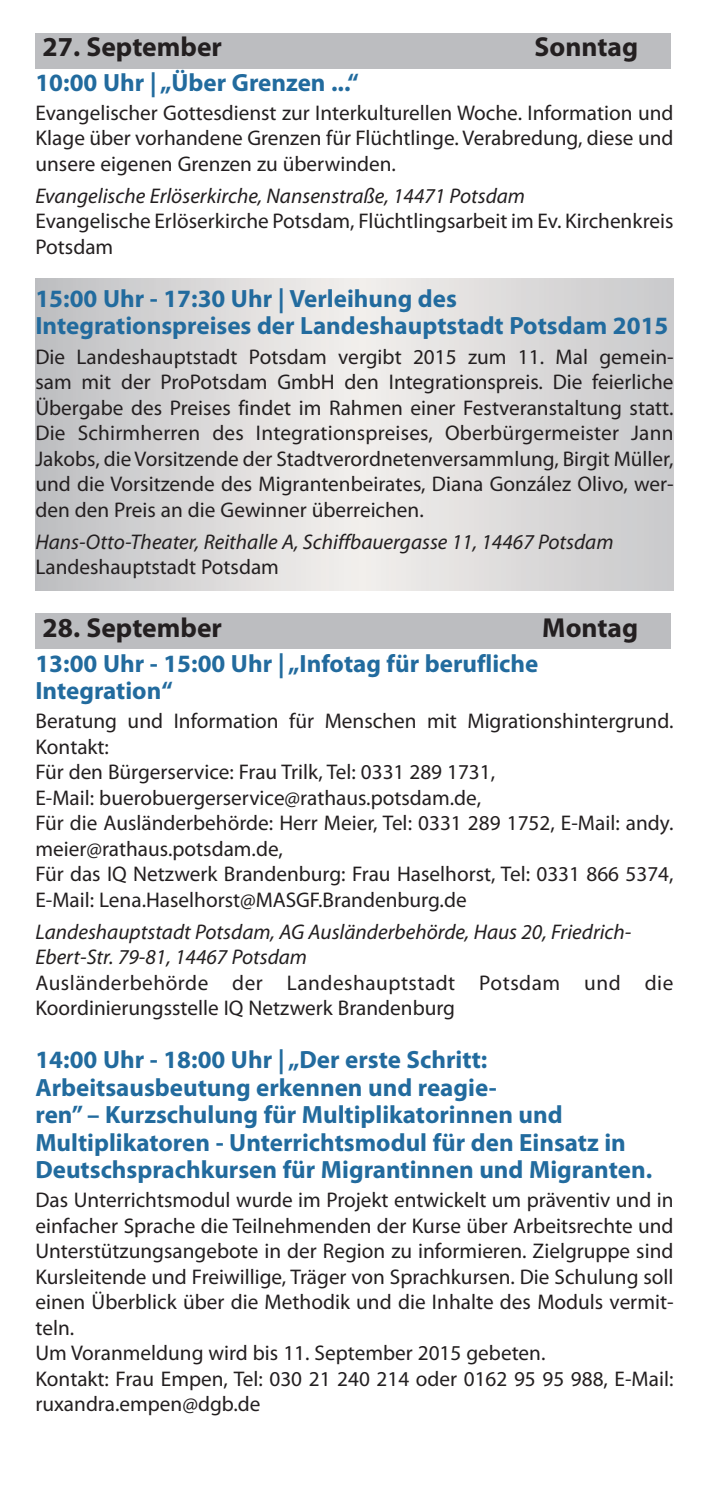
<style>
.page{position:relative;width:709px;height:1489px;background:#fff}
.page>*{position:absolute;margin:0;border:0;box-sizing:border-box;transform-origin:0 0}
.ev_Datum{font:700 27.5px "Myriad Pro";color:#231f20}
.Uhrzeit___Name_10pt{font:700 25px/27.5px "Myriad Pro";color:#226b9e}
.Copy{font:21.25px/25.5px "Myriad Pro";color:#231f20}
.Adresse{font:italic 21.25px/25px "Myriad Pro";color:#231f20}
.Copy-2{font:21.25px/25.5px "Myriad Pro";letter-spacing:.025em;color:#231f20}
</style>
<div class="page">
<svg style="left:35px;top:279px;width:638px;height:312px;background:#dad9d9"></svg>
<div style="left:35px;top:613px;width:636px;height:35px;background:#bcbdc0"></div>
<div style="left:35px;top:34px;width:636px;height:35px;background:#bcbdc0"></div>
<p class="ev_Datum" style="left:43px;top:29px;width:181px">27. September</p>
<p class="ev_Datum" style="left:534px;top:29px;width:105px">Sonntag</p>
<p class="Uhrzeit___Name_10pt" style="left:35px;top:68px;width:325px">10:00 Uhr | „Über Grenzen ...“</p>
<p class="Copy" style="left:35px;top:99px;width:639px;text-align:justify">Evangelischer Gottesdienst zur Interkulturellen Woche. Information und Klage über vorhandene Grenzen für Flüchtlinge. Verabredung, diese und unsere eigenen Grenzen zu überwinden.</p>
<p class="Adresse" style="left:35px;top:183px;width:491px">Evangelische Erlöserkirche, Nansenstraße, 14471 Potsdam</p>
<p class="Copy" style="left:35px;top:208px;width:639px">Evangelische Erlöserkirche Potsdam, Flüchtlingsarbeit im Ev. Kirchenkreis<br>Potsdam</p>
<p class="Uhrzeit___Name_10pt" style="left:35px;top:284px;width:634px">15:00 Uhr - 17:30 Uhr | Verleihung des<br>Integrationspreises der Landeshauptstadt Potsdam 2015</p>
<p class="Copy" style="left:35px;top:343px;width:639px;text-align:justify">Die Landeshauptstadt Potsdam vergibt 2015 zum 11. Mal gemein&shy;sam mit der ProPotsdam GmbH den Integrationspreis. Die feierliche Übergabe des Preises findet im Rahmen einer Festveranstaltung statt.<br>Die Schirmherren des Integrationspreises, Oberbürgermeister Jann Jakobs, die Vorsitzende der Stadtverordnetenversammlung, Birgit Müller, und die Vorsitzende des Migrantenbeirates, Diana González Olivo, wer&shy;den den Preis an die Gewinner überreichen.</p>
<p class="Adresse" style="left:35px;top:528px;width:579px">Hans-Otto-Theater, Reithalle A, Schiffbauergasse 11, 14467 Potsdam</p>
<p class="Copy" style="left:35px;top:554px;width:245px">Landeshauptstadt Potsdam</p>
<p class="ev_Datum" style="left:43px;top:610px;width:181px">28. September</p>
<p class="ev_Datum" style="left:542px;top:610px;width:97px">Montag</p>
<p class="Uhrzeit___Name_10pt" style="left:35px;top:648px;width:504px">13:00 Uhr - 15:00 Uhr | „Infotag für berufliche<br>Integration“</p>
<p class="Copy" style="left:35px;top:708px;width:639px">Beratung und Information für Menschen mit Migrationshintergrund.<br>Kontakt:</p>
<p class="Copy" style="left:35px;top:759px;width:461px">Für den Bürgerservice: Frau Trilk, Tel: 0331 289 1731,</p>
<p class="Copy" style="left:35px;top:784px;width:447px">E-Mail: buerobuergerservice@rathaus.potsdam.de,</p>
<p class="Copy" style="left:35px;top:810px;width:639px">Für die Ausländerbehörde: Herr Meier, Tel: 0331 289 1752, E-Mail: andy. meier@rathaus.potsdam.de,</p>
<p class="Copy" style="left:35px;top:861px;width:639px">Für das IQ Netzwerk Brandenburg: Frau Haselhorst, Tel: 0331 866 5374,<br>E-Mail: Lena.Haselhorst@MASGF.Brandenburg.de</p>
<p class="Adresse" style="left:35px;top:919px;width:597px">Landeshauptstadt Potsdam, AG Ausländerbehörde, Haus 20, Friedrich-<br>Ebert-Str. 79-81, 14467 Potsdam</p>
<p class="Copy-2" style="left:35px;top:969px;width:639px">Ausländerbehörde der Landeshauptstadt Potsdam und die<br>Koordinierungsstelle IQ Netzwerk Brandenburg</p>
<p class="Uhrzeit___Name_10pt" style="left:35px;top:1045px;width:618px">14:00 Uhr - 18:00 Uhr | „Der erste Schritt:<br>Arbeitsausbeutung erkennen und reagie-<br>ren” – Kurzschulung für Multiplikatorinnen und Multiplikatoren - Unterrichtsmodul für den Einsatz in Deutschsprachkursen für Migrantinnen und Migranten.</p>
<p class="Copy" style="left:35px;top:1186px;width:639px;text-align:justify">Das Unterrichtsmodul wurde im Projekt entwickelt um präventiv und in einfacher Sprache die Teilnehmenden der Kurse über Arbeitsrechte und Unterstützungsangebote in der Region zu informieren. Zielgruppe sind Kursleitende und Freiwillige, Träger von Sprachkursen. Die Schulung soll einen Überblick über die Methodik und die Inhalte des Moduls vermit&shy;teln.</p>
<p class="Copy" style="left:35px;top:1339px;width:511px">Um Voranmeldung wird bis 11. September 2015 gebeten.</p>
<p class="Copy" style="left:35px;top:1365px;width:639px">Kontakt: Frau Empen, Tel: 030 21 240 214 oder 0162 95 95 988, E-Mail: ruxandra.empen@dgb.de</p>
</div>
